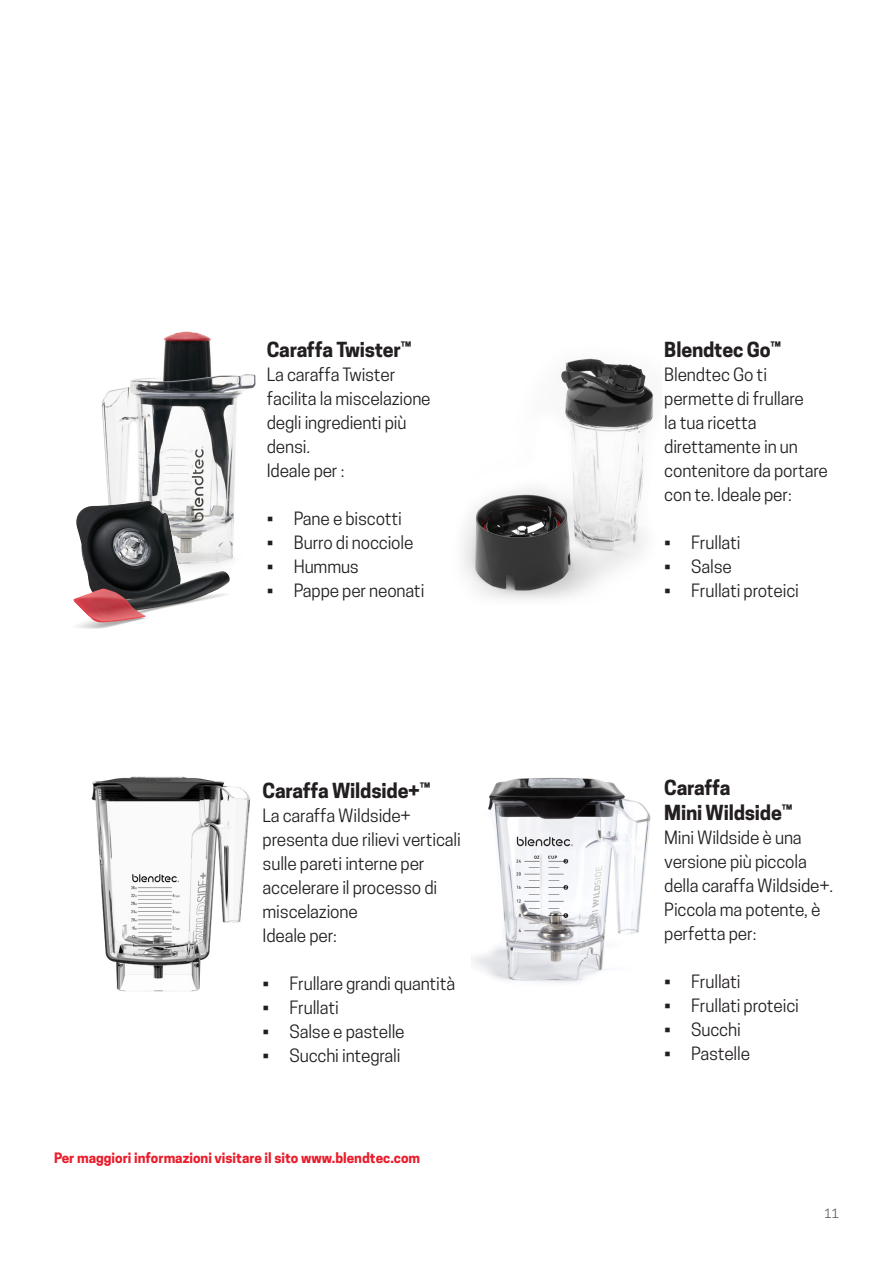
<style>
.page{position:relative;width:893px;height:1263px;background:#fff}
.page>*{position:absolute;margin:0;border:0;box-sizing:border-box;transform-origin:0 0}
.t1{font:700 19.5px "Cooper Hewitt";letter-spacing:-.01em;color:#231f20}
.t2{font:17.25px/24px "Cooper Hewitt";letter-spacing:-.01em;color:#231f20}
.t3{font:700 13.5px "Cooper Hewitt";color:#ea1c2b}
.t4{font:12px "Cooper Hewitt";color:#57585a}
</style>
<div class="page">
<img style="left:91px;top:776px;width:159px;height:216px">
<img style="left:472px;top:777px;width:179px;height:206px">
<img style="left:463px;top:358px;width:191px;height:242px">
<img style="left:101px;top:331px;width:155px;height:258px">
<img style="left:73px;top:501px;width:74px;height:104px">
<p class="t1" style="left:267px;top:338px;width:146px">Caraffa Twister™</p>
<p class="t2" style="left:267px;top:363px;width:165px">La caraffa Twister facilita la miscelazione degli ingredienti più densi.</p>
<p class="t2" style="left:267px;top:459px;width:79px">Ideale per :</p>
<p class="t2" style="left:267px;top:507px;width:137px">• Pane e biscotti</p>
<p class="t2" style="left:267px;top:531px;width:148px">• Burro di nocciole</p>
<p class="t2" style="left:267px;top:555px;width:94px">• Hummus</p>
<p class="t2" style="left:267px;top:579px;width:159px">• Pappe per neonati</p>
<p class="t1" style="left:263px;top:779px;width:170px">Caraffa Wildside+™</p>
<p class="t2" style="left:263px;top:804px;width:200px">La caraffa Wildside+ presenta due rilievi verticali sulle pareti interne per accelerare il processo di miscelazione</p>
<p class="t2" style="left:263px;top:924px;width:76px">Ideale per:</p>
<p class="t2" style="left:263px;top:972px;width:194px">• Frullare grandi quantità</p>
<p class="t2" style="left:263px;top:996px;width:78px">• Frullati</p>
<p class="t2" style="left:263px;top:1020px;width:144px">• Salse e pastelle</p>
<p class="t2" style="left:263px;top:1044px;width:139px">• Succhi integrali</p>
<p class="t3" style="left:54px;top:1149px;width:368px">Per maggiori informazioni visitare il sito www.blendtec.com</p>
<p class="t1" style="left:664px;top:338px;width:119px">Blendtec Go™</p>
<p class="t2" style="left:664px;top:363px;width:165px">Blendtec Go ti permette di frullare<br>la tua ricetta direttamente in un contenitore da portare con te. Ideale per:</p>
<p class="t2" style="left:664px;top:531px;width:78px">• Frullati</p>
<p class="t2" style="left:664px;top:555px;width:69px">• Salse</p>
<p class="t2" style="left:664px;top:579px;width:136px">• Frullati proteici</p>
<p class="t1" style="left:664px;top:776px;width:68px">Caraffa</p>
<p class="t1" style="left:664px;top:801px;width:130px">Mini Wildside™</p>
<p class="t2" style="left:664px;top:826px;width:171px">Mini Wildside è una versione più piccola della caraffa Wildside+.<br>Piccola ma potente, è perfetta per:</p>
<p class="t2" style="left:664px;top:970px;width:78px">• Frullati</p>
<p class="t2" style="left:664px;top:994px;width:136px">• Frullati proteici</p>
<p class="t2" style="left:664px;top:1018px;width:78px">• Succhi</p>
<p class="t2" style="left:664px;top:1042px;width:87px">• Pastelle</p>
<p class="t4" style="left:825px;top:1207px;width:16px">11</p>
</div>
